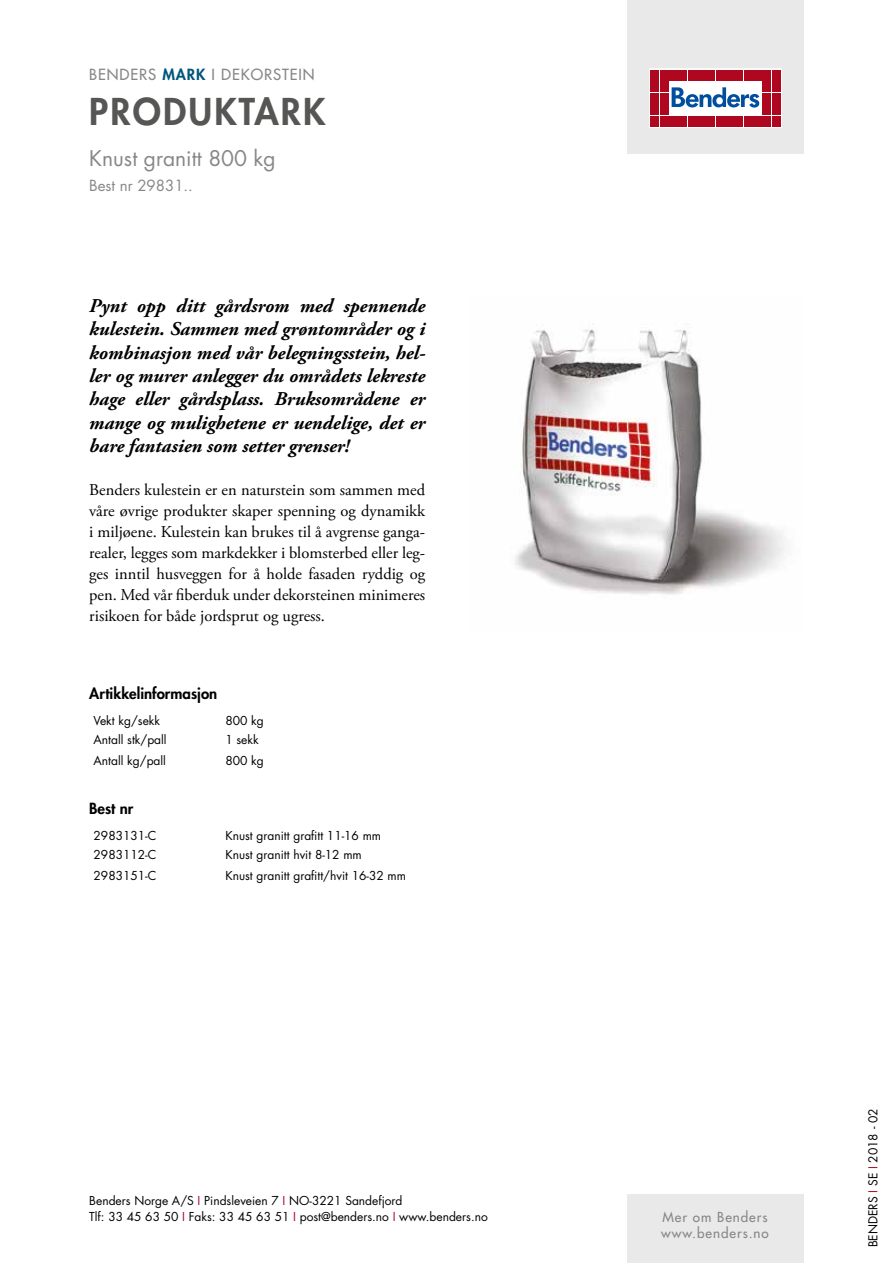
<style>
.page{position:relative;width:893px;height:1263px;background:#fff}
.page>*{position:absolute;margin:0;border:0;box-sizing:border-box;transform-origin:0 0}
.t1{font:800 36px "Futura Std";letter-spacing:.06em;color:#565655}
.t2{font:21px "Futura Std";color:#868786}
.t3{font:italic 700 19.5px/23.4px "Adobe Garamond Pro";color:#000;text-align:justify}
.t4{font:16.5px/21px "Adobe Garamond Pro";color:#000;text-align:justify}
.t5{font:800 15px "Futura Std";color:#000}
.t6{font:500 15px "Futura Std";letter-spacing:.06em;color:#868786}
.t7{font:15px "Futura Std";color:#868786}
.t8{font:500 13.5px/16.2px "Futura Std";letter-spacing:.07em;color:#868786}
.t9{font:12px/16.5px "Futura Std";color:#000}
.s1{font-weight:800;color:#00567b}
.s2{color:#ae071f}
</style>
<div class="page">
<div style="left:627px;top:1195px;width:177px;height:68px;background:#e9e9e9"></div>
<div style="left:627px;top:0;width:177px;height:153px;background:#e9e9e9"></div>
<svg style="left:649px;top:69px;width:132px;height:59px;background:#eac2c8"></svg>
<div style="left:651px;top:70px;width:8px;height:10px;background:#ae071f"></div>
<div style="left:660px;top:70px;width:8px;height:10px;background:#ae071f"></div>
<div style="left:651px;top:81px;width:8px;height:11px;background:#ae071f"></div>
<div style="left:660px;top:81px;width:8px;height:11px;background:#ae071f"></div>
<div style="left:651px;top:93px;width:8px;height:10px;background:#ae071f"></div>
<div style="left:660px;top:93px;width:8px;height:10px;background:#ae071f"></div>
<div style="left:651px;top:104px;width:8px;height:11px;background:#ae071f"></div>
<div style="left:660px;top:104px;width:8px;height:11px;background:#ae071f"></div>
<div style="left:651px;top:116px;width:8px;height:10px;background:#ae071f"></div>
<div style="left:660px;top:116px;width:8px;height:10px;background:#ae071f"></div>
<div style="left:669px;top:70px;width:8px;height:10px;background:#ae071f"></div>
<div style="left:679px;top:70px;width:8px;height:10px;background:#ae071f"></div>
<div style="left:688px;top:70px;width:8px;height:10px;background:#ae071f"></div>
<div style="left:697px;top:70px;width:9px;height:10px;background:#ae071f"></div>
<div style="left:707px;top:70px;width:8px;height:10px;background:#ae071f"></div>
<div style="left:716px;top:70px;width:8px;height:10px;background:#ae071f"></div>
<div style="left:725px;top:70px;width:9px;height:10px;background:#ae071f"></div>
<div style="left:735px;top:70px;width:8px;height:10px;background:#ae071f"></div>
<div style="left:744px;top:70px;width:8px;height:10px;background:#ae071f"></div>
<div style="left:753px;top:70px;width:9px;height:10px;background:#ae071f"></div>
<div style="left:669px;top:116px;width:8px;height:10px;background:#ae071f"></div>
<div style="left:679px;top:116px;width:8px;height:10px;background:#ae071f"></div>
<div style="left:688px;top:116px;width:8px;height:10px;background:#ae071f"></div>
<div style="left:697px;top:116px;width:9px;height:10px;background:#ae071f"></div>
<div style="left:707px;top:116px;width:8px;height:10px;background:#ae071f"></div>
<div style="left:716px;top:116px;width:8px;height:10px;background:#ae071f"></div>
<div style="left:725px;top:116px;width:9px;height:10px;background:#ae071f"></div>
<div style="left:735px;top:116px;width:8px;height:10px;background:#ae071f"></div>
<div style="left:744px;top:116px;width:8px;height:10px;background:#ae071f"></div>
<div style="left:753px;top:116px;width:9px;height:10px;background:#ae071f"></div>
<div style="left:763px;top:70px;width:8px;height:10px;background:#ae071f"></div>
<div style="left:772px;top:70px;width:8px;height:10px;background:#ae071f"></div>
<div style="left:763px;top:81px;width:8px;height:11px;background:#ae071f"></div>
<div style="left:772px;top:81px;width:8px;height:11px;background:#ae071f"></div>
<div style="left:763px;top:93px;width:8px;height:10px;background:#ae071f"></div>
<div style="left:772px;top:93px;width:8px;height:10px;background:#ae071f"></div>
<div style="left:763px;top:104px;width:8px;height:11px;background:#ae071f"></div>
<div style="left:772px;top:104px;width:8px;height:11px;background:#ae071f"></div>
<div style="left:763px;top:116px;width:8px;height:10px;background:#ae071f"></div>
<div style="left:772px;top:116px;width:8px;height:10px;background:#ae071f"></div>
<svg style="left:672px;top:87px;width:87px;height:21px;background:#8fb1d4"></svg>
<img style="left:515px;top:323px;width:271px;height:272px">
<p class="t6" style="left:89px;top:65px;width:227px">BENDERS <span class="s1">MARK</span> I DEKORSTEIN</p>
<h1 class="t1" style="left:89px;top:89px;width:238px">PRODUKTARK</h1>
<p class="t2" style="left:89px;top:145px;width:188px">Knust granitt 800 kg</p>
<p class="t7" style="left:89px;top:176px;width:105px">Best nr 29831..</p>
<p class="t3" style="left:89px;top:294px;width:337px">Pynt opp ditt gårdsrom med spennende kulestein. Sammen med grøntområder og i kombinasjon med vår belegningsstein, hel&shy;ler og murer anlegger du områdets lekreste hage eller gårdsplass. Bruksområdene er mange og mulighetene er uendelige, det er bare fantasien som setter grenser!</p>
<p class="t4" style="left:89px;top:480px;width:337px">Benders kulestein er en naturstein som sammen med våre øvrige produkter skaper spenning og dynamikk i miljøene. Kulestein kan brukes til å avgrense ganga&shy;realer, legges som markdekker i blomsterbed eller leg&shy;ges inntil husveggen for å holde fasaden ryddig og pen. Med vår fiberduk under dekorsteinen minimeres risikoen for både jordsprut og ugress.</p>
<p class="t5" style="left:89px;top:684px;width:130px">Artikkelinformasjon</p>
<p class="t9" style="left:94px;top:713px;width:68px">Vekt kg/sekk</p>
<p class="t9" style="left:225px;top:713px;width:40px">800 kg</p>
<p class="t9" style="left:94px;top:732px;width:75px">Antall stk/pall</p>
<p class="t9" style="left:225px;top:732px;width:35px">1 sekk</p>
<p class="t9" style="left:94px;top:752px;width:74px">Antall kg/pall</p>
<p class="t9" style="left:225px;top:752px;width:40px">800 kg</p>
<p class="t5" style="left:89px;top:799px;width:46px">Best nr</p>
<p class="t9" style="left:94px;top:827px;width:64px">2983131-C</p>
<p class="t9" style="left:225px;top:827px;width:157px">Knust granitt grafitt 11-16 mm</p>
<p class="t9" style="left:94px;top:847px;width:64px">2983112-C</p>
<p class="t9" style="left:225px;top:847px;width:138px">Knust granitt hvit 8-12 mm</p>
<p class="t9" style="left:94px;top:867px;width:64px">2983151-C</p>
<p class="t9" style="left:225px;top:867px;width:182px">Knust granitt grafitt/hvit 16-32 mm</p>
<p class="t9" style="left:89px;top:1192px;width:400px">Benders Norge A/S <span class="s2">I</span> Pindsleveien 7 <span class="s2">I</span> NO-3221 Sandefjord<br>Tlf: 33 45 63 50 <span class="s2">I</span> Faks: 33 45 63 51 <span class="s2">I</span> post@benders.no <span class="s2">I</span> www.benders.no</p>
<p class="t8" style="left:661px;top:1209px;width:109px">Mer om Benders www.benders.no</p>
<p class="t9" style="left:865px;top:1247px;width:140px;rotate:-90deg">BENDERS <span class="s2">I</span> SE <span class="s2">I</span> 2018 - 02</p>
</div>
